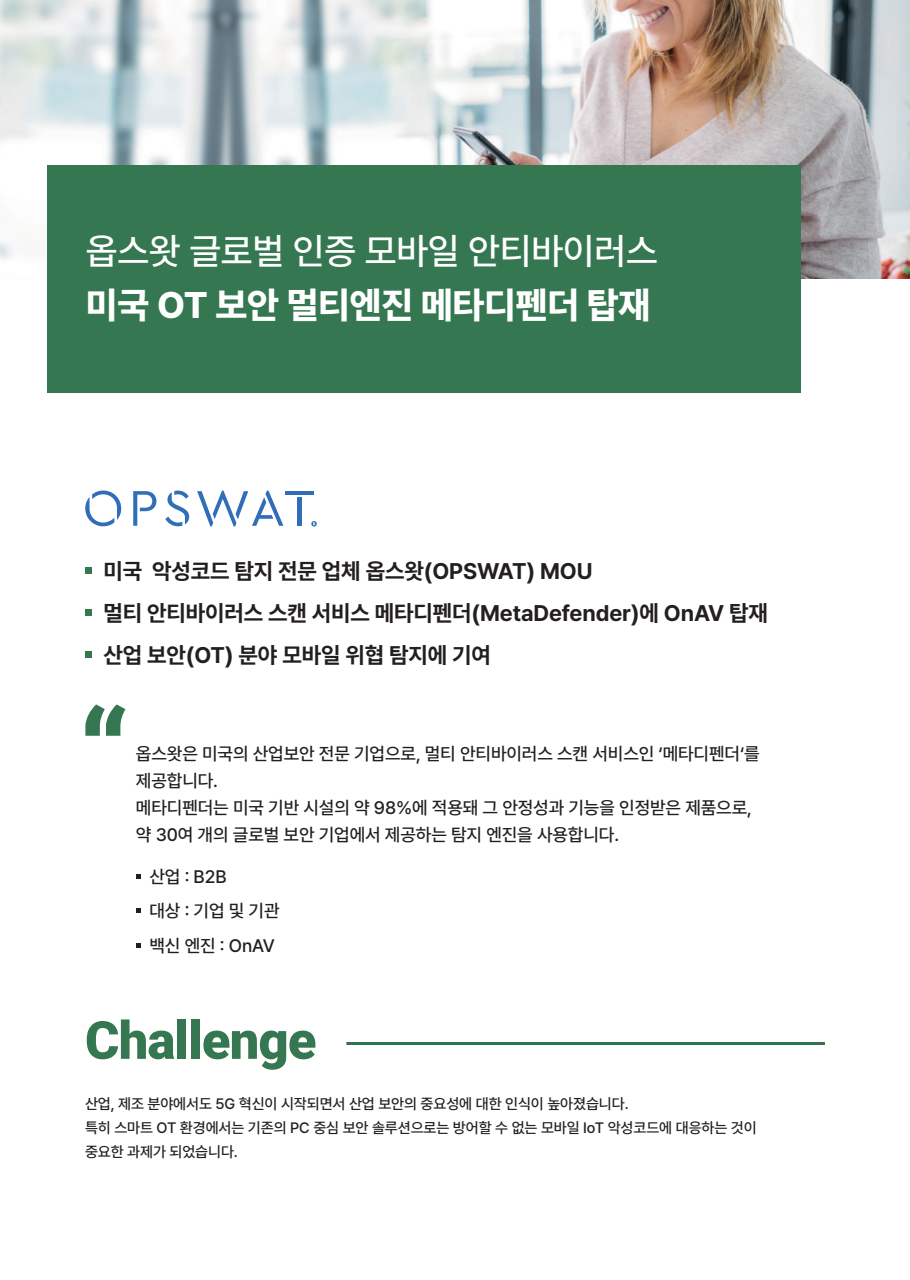
<style>
.page{position:relative;width:910px;height:1280px;background:#fff}
.page>*{position:absolute;margin:0;border:0;box-sizing:border-box;transform-origin:0 0}
.t1{font:900 120px "Roboto";color:#347750}
.t2{font:900 52.5px "Roboto";letter-spacing:-.015em;color:#347750}
.t3{font:500 36.75px "Pretendard";letter-spacing:-.005em;color:#fff}
.t4{font:800 36.75px "Pretendard";letter-spacing:-.005em;color:#fff}
.t5{font:700 22.5px/42px "Pretendard";letter-spacing:-.005em;color:#231f20}
.t6{font:500 18px/27px "Pretendard";letter-spacing:-.005em;color:#231f20}
.t7{font:500 15px/24px "Pretendard";letter-spacing:-.005em;color:#231f20}
</style>
<div class="page">
<img style="left:0;top:0;width:910px;height:278px">
<hr style="left:346px;top:1042px;width:479px;height:3px;background:#32734d">
<div style="left:85px;top:567px;width:6px;height:7px;background:#347750"></div>
<div style="left:85px;top:609px;width:6px;height:7px;background:#347750"></div>
<div style="left:85px;top:651px;width:6px;height:7px;background:#347750"></div>
<svg style="left:137px;top:874px;width:4px;height:4px"></svg>
<svg style="left:137px;top:909px;width:4px;height:4px"></svg>
<svg style="left:137px;top:943px;width:4px;height:4px"></svg>
<svg style="left:85px;top:490px;width:36px;height:36px"></svg>
<svg style="left:133px;top:491px;width:23px;height:35px"></svg>
<svg style="left:165px;top:490px;width:24px;height:36px"></svg>
<svg style="left:197px;top:491px;width:86px;height:35px"></svg>
<hr style="left:286px;top:491px;width:28px;height:4px;background:#306fb7">
<hr style="left:298px;top:497px;width:4px;height:29px;background:#306fb7">
<svg style="left:311px;top:521px;width:6px;height:6px"></svg>
<div style="left:47px;top:165px;width:753px;height:228px;background:#347750"></div>
<h3 class="t3" style="left:86px;top:225px;width:573px">옵스왓 글로벌 인증 모바일 안티바이러스</h3>
<h3 class="t4" style="left:86px;top:278px;width:566px">미국 OT 보안 멀티엔진 메타디펜더 탑재</h3>
<p class="t5" style="left:103px;top:549px;width:666px">미국 악성코드 탐지 전문 업체 옵스왓(OPSWAT) MOU<br>멀티 안티바이러스 스캔 서비스 메타디펜더(MetaDefender)에 OnAV 탑재 산업 보안(OT) 분야 모바일 위협 탐지에 기여</p>
<h1 class="t1" style="left:79px;top:670px;width:53px">“</h1>
<p class="t6" style="left:136px;top:739px;width:625px">옵스왓은 미국의 산업보안 전문 기업으로, 멀티 안티바이러스 스캔 서비스인 ‘메타디펜더‘를 제공합니다.<br>메타디펜더는 미국 기반 시설의 약 98%에 적용돼 그 안정성과 기능을 인정받은 제품으로, 약 30여 개의 글로벌 보안 기업에서 제공하는 탐지 엔진을 사용합니다.</p>
<p class="t6" style="left:149px;top:859px;width:132px;line-height:34.5px">산업 : B2B<br>대상 : 기업 및 기관 백신 엔진 : OnAV</p>
<h2 class="t2" style="left:85px;top:1003px;width:233px">Challenge</h2>
<p class="t7" style="left:85px;top:1091px;width:673px">산업, 제조 분야에서도 5G 혁신이 시작되면서 산업 보안의 중요성에 대한 인식이 높아졌습니다.<br>특히 스마트 OT 환경에서는 기존의 PC 중심 보안 솔루션으로는 방어할 수 없는 모바일 IoT 악성코드에 대응하는 것이 중요한 과제가 되었습니다.</p>
</div>
